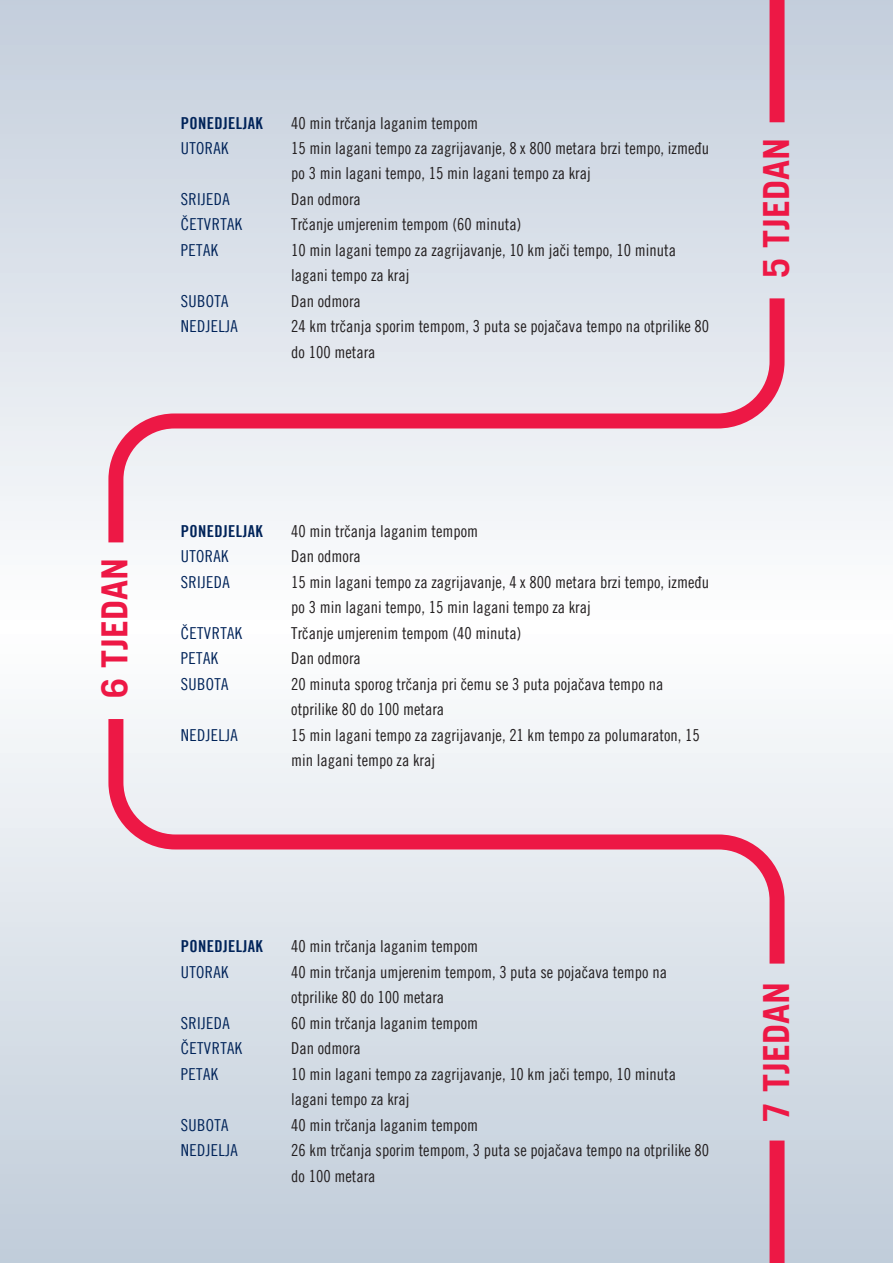
<style>
.page{position:relative;width:893px;height:1263px;background:#fff}
.page>*{position:absolute;margin:0;border:0;box-sizing:border-box;transform-origin:0 0}
.t1{font:700 36px "Trade Gothic LT Std";color:#ed1845}
.t2{font:16.5px/25.5px "Trade Gothic PF Cond Eighteen";color:#231f20}
.t3{font:16.5px "Trade Gothic PF Cond Eighteen";letter-spacing:.025em;color:#002359}
.t4{font:16.5px "Trade Gothic PF Bold Cond Twenty";letter-spacing:.025em;color:#002359}
</style>
<div class="page">
<div style="left:0;top:0;width:893px;height:421px;background:linear-gradient(to bottom,#c3cddb,#e9edf3)"></div>
<div style="left:0;top:842px;width:893px;height:421px;background:linear-gradient(to bottom,#e8ecf1,#c0ccd9)"></div>
<div style="left:0;top:421px;width:893px;height:421px;background:#f9fafb"></div>
<div style="left:769px;top:0;width:15px;height:122px;background:#ed1845"></div>
<svg style="left:101px;top:283px;width:691px;height:260px"></svg>
<svg style="left:101px;top:719px;width:691px;height:259px"></svg>
<div style="left:769px;top:1140px;width:15px;height:123px;background:#ed1845"></div>
<p class="t4" style="left:181px;top:113px;width:84px">PONEDJELJAK</p>
<p class="t2" style="left:291px;top:110px;width:188px">40 min trčanja laganim tempom</p>
<p class="t3" style="left:181px;top:138px;width:49px">UTORAK</p>
<p class="t2" style="left:291px;top:135px;width:419px">15 min lagani tempo za zagrijavanje, 8 x 800 metara brzi tempo, između po 3 min lagani tempo, 15 min lagani tempo za kraj</p>
<p class="t3" style="left:181px;top:189px;width:51px">SRIJEDA</p>
<p class="t2" style="left:291px;top:186px;width:71px">Dan odmora</p>
<p class="t3" style="left:181px;top:215px;width:63px">ČETVRTAK</p>
<p class="t2" style="left:291px;top:212px;width:232px">Trčanje umjerenim tempom (60 minuta)</p>
<p class="t3" style="left:181px;top:240px;width:39px">PETAK</p>
<p class="t2" style="left:291px;top:237px;width:386px">10 min lagani tempo za zagrijavanje, 10 km jači tempo, 10 minuta lagani tempo za kraj</p>
<p class="t3" style="left:181px;top:291px;width:49px">SUBOTA</p>
<p class="t2" style="left:291px;top:288px;width:71px">Dan odmora</p>
<p class="t3" style="left:181px;top:317px;width:58px">NEDJELJA</p>
<p class="t2" style="left:291px;top:314px;width:419px">24 km trčanja sporim tempom, 3 puta se pojačava tempo na otprilike 80 do 100 metara</p>
<h1 class="t1" style="left:754px;top:278px;width:142px;rotate:-90deg">5 TJEDAN</h1>
<h1 class="t1" style="left:93px;top:698px;width:142px;rotate:-90deg">6 TJEDAN</h1>
<p class="t4" style="left:181px;top:521px;width:84px">PONEDJELJAK</p>
<p class="t2" style="left:291px;top:518px;width:188px">40 min trčanja laganim tempom</p>
<p class="t3" style="left:181px;top:546px;width:49px">UTORAK</p>
<p class="t2" style="left:291px;top:543px;width:71px">Dan odmora</p>
<p class="t3" style="left:181px;top:572px;width:51px">SRIJEDA</p>
<p class="t2" style="left:291px;top:569px;width:419px">15 min lagani tempo za zagrijavanje, 4 x 800 metara brzi tempo, između po 3 min lagani tempo, 15 min lagani tempo za kraj</p>
<p class="t3" style="left:181px;top:623px;width:63px">ČETVRTAK</p>
<p class="t2" style="left:291px;top:620px;width:232px">Trčanje umjerenim tempom (40 minuta)</p>
<p class="t3" style="left:181px;top:648px;width:39px">PETAK</p>
<p class="t2" style="left:291px;top:645px;width:71px">Dan odmora</p>
<p class="t3" style="left:181px;top:674px;width:49px">SUBOTA</p>
<p class="t2" style="left:291px;top:671px;width:374px">20 minuta sporog trčanja pri čemu se 3 puta pojačava tempo na otprilike 80 do 100 metara</p>
<p class="t3" style="left:181px;top:725px;width:58px">NEDJELJA</p>
<p class="t2" style="left:291px;top:722px;width:410px">15 min lagani tempo za zagrijavanje, 21 km tempo za polumaraton, 15 min lagani tempo za kraj</p>
<p class="t4" style="left:181px;top:936px;width:84px">PONEDJELJAK</p>
<p class="t2" style="left:291px;top:934px;width:188px">40 min trčanja laganim tempom</p>
<p class="t3" style="left:181px;top:962px;width:49px">UTORAK</p>
<p class="t2" style="left:291px;top:959px;width:377px">40 min trčanja umjerenim tempom, 3 puta se pojačava tempo na otprilike 80 do 100 metara</p>
<p class="t3" style="left:181px;top:1013px;width:51px">SRIJEDA</p>
<p class="t2" style="left:291px;top:1010px;width:188px">60 min trčanja laganim tempom</p>
<p class="t3" style="left:181px;top:1039px;width:63px">ČETVRTAK</p>
<p class="t2" style="left:291px;top:1035px;width:71px">Dan odmora</p>
<p class="t3" style="left:181px;top:1064px;width:39px">PETAK</p>
<p class="t2" style="left:291px;top:1061px;width:386px">10 min lagani tempo za zagrijavanje, 10 km jači tempo, 10 minuta lagani tempo za kraj</p>
<p class="t3" style="left:181px;top:1115px;width:49px">SUBOTA</p>
<p class="t2" style="left:291px;top:1112px;width:188px">40 min trčanja laganim tempom</p>
<p class="t3" style="left:181px;top:1141px;width:58px">NEDJELJA</p>
<p class="t2" style="left:291px;top:1137px;width:419px">26 km trčanja sporim tempom, 3 puta se pojačava tempo na otprilike 80 do 100 metara</p>
<h1 class="t1" style="left:754px;top:1122px;width:142px;rotate:-90deg">7 TJEDAN</h1>
</div>
